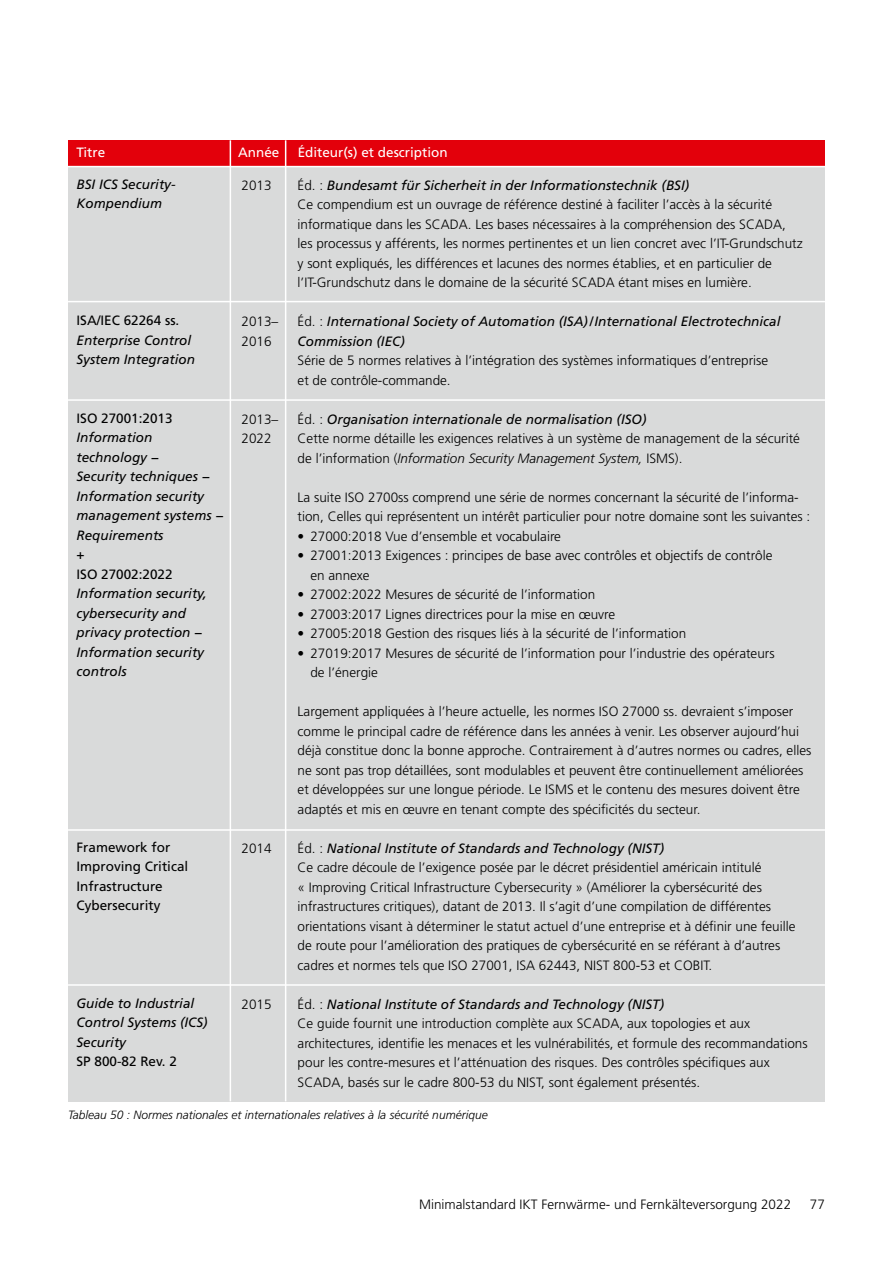
<style>
.page{position:relative;width:893px;height:1263px;background:#fff}
.page>*{position:absolute;margin:0;border:0;box-sizing:border-box;transform-origin:0 0}
.t1{font:300 13.5px/19.5px "Frutiger";color:#000}
.t2{font:italic 13.5px/19.5px "Frutiger";color:#000}
.t3{font:13.5px/19.5px "Frutiger";color:#000}
.t4{font:13.5px "Frutiger";color:#fff}
.t5{font:italic 300 12px "Frutiger";color:#000}
.s1{font-weight:400;font-style:italic}
.s2{font-weight:300;font-style:normal}
.s3{font-style:italic}
</style>
<div class="page">
<div style="left:68px;top:166px;width:757px;height:935px;background:#d9dada"></div>
<hr style="left:68px;top:301px;width:757px;height:1px;background:#fff">
<div style="left:68px;top:140px;width:757px;height:26px;background:#e3000b"></div>
<hr style="left:68px;top:399px;width:757px;height:2px;background:#fff">
<hr style="left:68px;top:829px;width:757px;height:2px;background:#fff">
<hr style="left:230px;top:140px;width:1px;height:961px;background:#fff">
<hr style="left:285px;top:140px;width:1px;height:961px;background:#fff">
<hr style="left:68px;top:166px;width:757px;height:1px;background:#fff">
<hr style="left:68px;top:984px;width:757px;height:2px;background:#fff">
<p class="t4" style="left:77px;top:144px;width:30px">Titre</p>
<p class="t4" style="left:238px;top:144px;width:43px">Année</p>
<p class="t4" style="left:298px;top:144px;width:152px">Éditeur(s) et description</p>
<p class="t1" style="left:242px;top:176px;width:32px">2013</p>
<p class="t1" style="left:298px;top:176px;width:507px">Éd. : <span class="s1">Bundesamt für Sicherheit in der Informationstechnik (BSI)<br></span>Ce compendium est un ouvrage de référence destiné à faciliter l’accès à la sécurité informatique dans les SCADA. Les bases nécessaires à la compréhension des SCADA, les processus y afférents, les normes pertinentes et un lien concret avec l’IT-Grundschutz y sont expliqués, les différences et lacunes des normes établies, et en particulier de l’IT-Grundschutz dans le domaine de la sécurité SCADA étant mises en lumière.</p>
<p class="t2" style="left:298px;top:312px;width:484px"><span class="s2">Éd. :</span> International Society of Automation (ISA)/International Electrotechnical<br>Commission (IEC)</p>
<p class="t1" style="left:298px;top:351px;width:472px">Série de 5 normes relatives à l’intégration des systèmes informatiques d’entreprise et de contrôle-commande.</p>
<p class="t1" style="left:298px;top:410px;width:504px">Éd. : <span class="s1">Organisation internationale de normalisation (ISO)<br></span>Cette norme détaille les exigences relatives à un système de management de la sécurité de l’information (<span class="s3">Information Security Management System,</span> ISMS).</p>
<p class="t1" style="left:298px;top:487px;width:514px">La suite ISO 2700ss comprend une série de normes concernant la sécurité de l’informa&shy;tion, Celles qui représentent un intérêt particulier pour notre domaine sont les suivantes :</p>
<p class="t1" style="left:298px;top:526px;width:265px">• 27000:2018 Vue d’ensemble et vocabulaire</p>
<p class="t1" style="left:310px;top:546px;width:464px;text-indent:-13px">• 27001:2013 Exigences : principes de base avec contrôles et objectifs de contrôle en annexe</p>
<p class="t1" style="left:298px;top:585px;width:299px">• 27002:2022 Mesures de sécurité de l’information</p>
<p class="t1" style="left:298px;top:604px;width:319px">• 27003:2017 Lignes directrices pour la mise en œuvre</p>
<p class="t1" style="left:298px;top:624px;width:390px">• 27005:2018 Gestion des risques liés à la sécurité de l’information</p>
<p class="t1" style="left:310px;top:643px;width:466px;text-indent:-13px">• 27019:2017 Mesures de sécurité de l’information pour l’industrie des opérateurs de l’énergie</p>
<p class="t1" style="left:298px;top:702px;width:515px">Largement appliquées à l’heure actuelle, les normes ISO 27000 ss. devraient s’imposer comme le principal cadre de référence dans les années à venir. Les observer aujourd’hui déjà constitue donc la bonne approche. Contrairement à d’autres normes ou cadres, elles ne sont pas trop détaillées, sont modulables et peuvent être continuellement améliorées et développées sur une longue période. Le ISMS et le contenu des mesures doivent être adaptés et mis en œuvre en tenant compte des spécificités du secteur.</p>
<p class="t1" style="left:298px;top:838px;width:499px">Éd. : <span class="s1">National Institute of Standards and Technology (NIST)<br></span>Ce cadre découle de l’exigence posée par le décret présidentiel américain intitulé<br>« Improving Critical Infrastructure Cybersecurity » (Améliorer la cybersécurité des infrastructures critiques), datant de 2013. Il s’agit d’une compilation de différentes orientations visant à déterminer le statut actuel d’une entreprise et à définir une feuille de route pour l’amélioration des pratiques de cybersécurité en se référant à d’autres cadres et normes tels que ISO 27001, ISA 62443, NIST 800-53 et COBIT.</p>
<p class="t1" style="left:298px;top:994px;width:512px">Éd. : <span class="s1">National Institute of Standards and Technology (NIST)<br></span>Ce guide fournit une introduction complète aux SCADA, aux topologies et aux architectures, identifie les menaces et les vulnérabilités, et formule des recommandations pour les contre-mesures et l’atténuation des risques. Des contrôles spécifiques aux SCADA, basés sur le cadre 800-53 du NIST, sont également présentés.</p>
<p class="t5" style="left:68px;top:1108px;width:421px">Tableau 50 : Normes nationales et internationales relatives à la sécurité numérique</p>
<p class="t2" style="left:77px;top:174px;width:101px">BSI ICS Security-<br>Kompendium</p>
<p class="t3" style="left:77px;top:311px;width:104px">ISA/IEC 62264 ss.</p>
<p class="t2" style="left:77px;top:330px;width:120px">Enterprise Control<br>System Integration</p>
<p class="t1" style="left:242px;top:312px;width:38px">2013–<br>2016</p>
<p class="t3" style="left:77px;top:408px;width:98px">ISO 27001:2013</p>
<p class="t2" style="left:77px;top:428px;width:148px">Information technology −<br>Security techniques −<br>Information security management systems −<br>Requirements</p>
<p class="t3" style="left:77px;top:545px;width:98px">+<br>ISO 27002:2022</p>
<p class="t2" style="left:77px;top:584px;width:132px">Information security, cybersecurity and privacy protection −<br>Information security controls</p>
<p class="t1" style="left:242px;top:410px;width:38px">2013–<br>2022</p>
<p class="t3" style="left:77px;top:837px;width:113px">Framework for<br>Improving Critical<br>Infrastructure<br>Cybersecurity</p>
<p class="t1" style="left:242px;top:839px;width:32px">2014</p>
<p class="t2" style="left:77px;top:993px;width:133px">Guide to Industrial<br>Control Systems (ICS)<br>Security</p>
<p class="t3" style="left:77px;top:1052px;width:102px">SP 800-82 Rev. 2</p>
<p class="t1" style="left:242px;top:995px;width:32px">2015</p>
<p class="t1" style="left:419px;top:1195px;width:374px">Minimalstandard IKT Fernwärme- und Fernkälteversorgung 2022</p>
<p class="t1" style="left:810px;top:1195px;width:17px">77</p>
</div>
